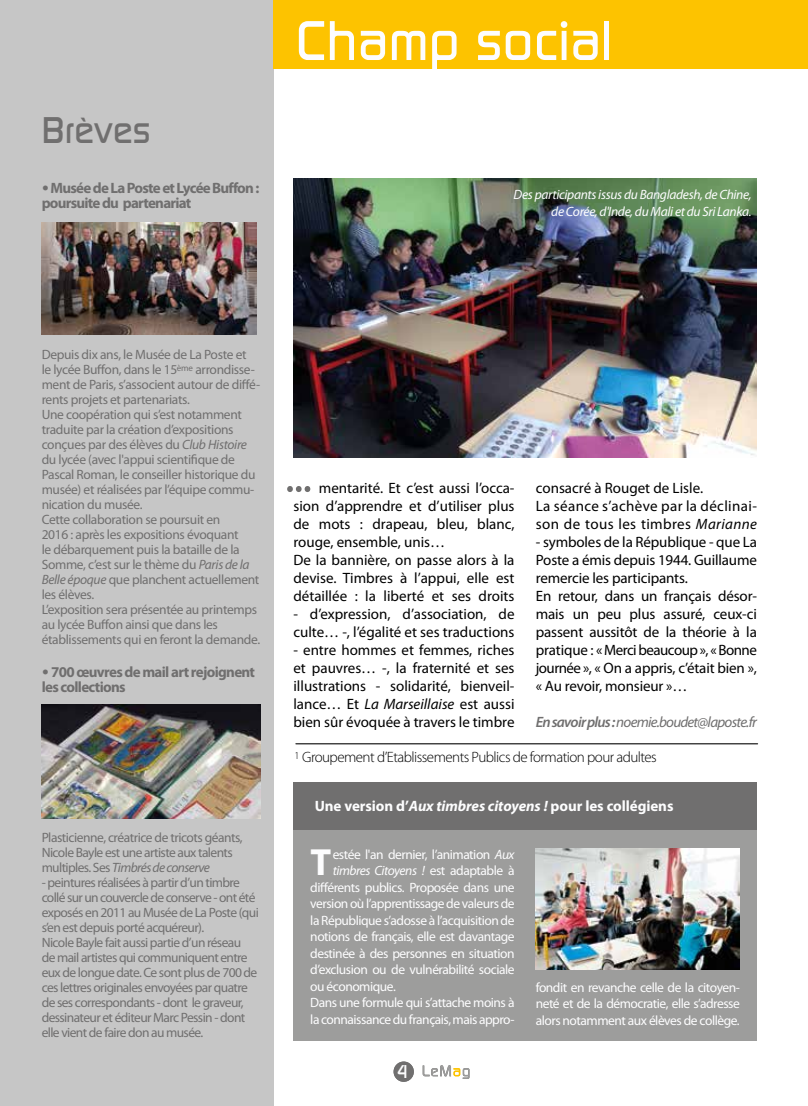
<style>
.page{position:relative;width:808px;height:1106px;background:#fff}
.page>*{position:absolute;margin:0;border:0;box-sizing:border-box;transform-origin:0 0}
.t1{font:500 54px "Dicot";color:#fdfdfe}
.t2{font:700 37.95px "Myriad Pro";color:#fdfdfe}
.t3{font:500 36px "Dicot";color:#706f6f}
.t4{font:500 18px "Dicot";color:#fdfdfe}
.t5{font:15px/18px "Myriad Pro";color:#000}
.t6{font:700 15px/15px "Myriad Pro";letter-spacing:-.05em;color:#706f6f}
.t7{font:15px/18px "Myriad Pro";letter-spacing:.025em;color:#000}
.t8{font:300 15px "Myriad Pro";letter-spacing:-.035em;color:#000}
.t9{font:700 15px "Myriad Pro";letter-spacing:-.005em;color:#fdfdfe}
.t10{font:italic 15px "Myriad Pro";letter-spacing:-.05em;color:#706f6f}
.t11{font:13.5px/15px "Myriad Pro";letter-spacing:-.03em;color:#706f6f}
.t12{font:13.5px/16.5px "Myriad Pro";letter-spacing:-.035em;color:#fdfdfe;text-align:justify}
.t13{font:italic 13.5px/16.2px "Myriad Pro";letter-spacing:-.025em;color:#fdfdfe;text-align:right}
.s1{font-family:"DIN Bold";font-weight:400}
.s2{font-style:italic}
.s3{font-weight:600}
.s4{font-style:normal}
</style>
<div class="page">
<div style="left:0;top:0;width:274px;height:1106px;background:#c6c6c6"></div>
<div style="left:274px;top:0;width:534px;height:68px;background:#fdc300"></div>
<img style="left:293px;top:179px;width:464px;height:278px">
<svg style="left:287px;top:486px;width:23px;height:6px"></svg>
<div style="left:293px;top:781px;width:464px;height:49px;background:#706f6f"></div>
<div style="left:293px;top:830px;width:464px;height:211px;background:#9d9d9c"></div>
<img style="left:536px;top:848px;width:204px;height:121px">
<hr style="left:296px;top:743px;width:462px;height:1px;background:#000">
<img style="left:42px;top:222px;width:214px;height:113px">
<img style="left:42px;top:705px;width:218px;height:114px">
<svg style="left:423px;top:1065px;width:46px;height:13px"></svg>
<div style="left:394px;top:1061px;width:20px;height:20px;background:#706f6f;border-radius:50%"></div>
<h3 class="t3" style="left:42px;top:110px;width:110px">Brèves</h3>
<p class="t6" style="left:42px;top:180px;width:219px"><span class="s1">•</span>Musée de La Poste et Lycée Buffon : poursuite du partenariat</p>
<h1 class="t1" style="left:295px;top:10px;width:319px">Champ social</h1>
<p class="t13" style="left:514px;top:186px;width:240px">Des participants issus du Bangladesh, de Chine, de Corée, d'Inde, du Mali et du Sri Lanka.</p>
<p class="t11" style="left:42px;top:346px;width:220px">Depuis dix ans, le Musée de La Poste et<br>le lycée Buffon, dans le 15<sup>ème</sup> arrondisse&shy;ment de Paris, s’associent autour de diffé&shy;rents projets et partenariats.<br>Une coopération qui s’est notamment traduite par la création d’expositions conçues par des élèves du <span class="s2">Club Histoire </span>du lycée (avec l'appui scientifique de Pascal Roman, le conseiller historique du musée) et réalisées par l’équipe commu&shy;nication du musée.<br>Cette collaboration se poursuit en<br>2016 : après les expositions évoquant<br>le débarquement puis la bataille de la Somme, c’est sur le thème du <span class="s2">Paris de la Belle époque</span> que planchent actuellement les élèves.<br>L’exposition sera présentée au printemps au lycée Buffon ainsi que dans les établissements qui en feront la demande.</p>
<p class="t6" style="left:42px;top:663px;width:215px"><span class="s1">•</span> 700 œuvres de mail art rejoignent les collections</p>
<p class="t11" style="left:42px;top:829px;width:202px">Plasticienne, créatrice de tricots géants,<br>Nicole Bayle est une artiste aux talents multiples. Ses <span class="s2">Timbrés de conserve</span></p>
<p class="t11" style="left:42px;top:874px;width:219px">- peintures réalisées à partir d’un timbre collé sur un couvercle de conserve - ont été exposés en 2011 au Musée de La Poste (qui s’en est depuis porté acquéreur).<br>Nicole Bayle fait aussi partie d’un réseau<br>de mail artistes qui communiquent entre eux de longue date. Ce sont plus de 700 de ces lettres originales envoyées par quatre de ses correspondants - dont le graveur, dessinateur et éditeur Marc Pessin - dont elle vient de faire don au musée.</p>
<p class="t5" style="left:293px;top:479px;width:223px;text-indent:25px">mentarité. Et c’est aussi l’occa&shy;sion d’apprendre et d’utiliser plus de mots : drapeau, bleu, blanc, rouge, ensemble, unis…<br>De la bannière, on passe alors à la devise. Timbres à l’appui, elle est détaillée : la liberté et ses droits</p>
<p class="t5" style="left:293px;top:605px;width:223px">- d’expression, d’association, de culte… -, l’égalité et ses traductions</p>
<p class="t5" style="left:293px;top:641px;width:223px;text-align:justify">- entre hommes et femmes, riches et pauvres… -, la fraternité et ses illustrations - solidarité, bienveil&shy;lance… Et <span class="s2">La Marseillaise</span> est aussi bien sûr évoquée à travers le timbre</p>
<p class="t7" style="left:536px;top:479px;width:223px">consacré à Rouget de Lisle.<br>La séance s’achève par la déclinai&shy;son de tous les timbres <span class="s2">Marianne</span></p>
<p class="t5" style="left:536px;top:533px;width:223px">- symboles de la République - que La Poste a émis depuis 1944. Guillaume remercie les participants.<br>En retour, dans un français désor&shy;mais un peu plus assuré, ceux-ci passent aussitôt de la théorie à la pratique : « Merci beaucoup », « Bonne journée », « On a appris, c’était bien », « Au revoir, monsieur »…</p>
<p class="t10" style="left:536px;top:712px;width:223px"><span class="s3">En savoir plus :</span> noemie.boudet@laposte.fr</p>
<p class="t8" style="left:295px;top:748px;width:364px"><sup>1</sup> Groupement d’Etablissements Publics de formation pour adultes</p>
<p class="t9" style="left:315px;top:796px;width:360px">Une version d’<span class="s2">Aux timbres citoyens !</span> pour les collégiens</p>
<h2 class="t2" style="left:310px;top:837px;width:22px">T</h2>
<p class="t12" style="left:333px;top:845px;width:183px">estée l'an dernier, l’animation <span class="s2">Aux</span></p>
<p class="t13" style="left:333px;top:862px;width:183px">timbres Citoyens ! <span class="s4">est adaptable à</span></p>
<p class="t12" style="left:310px;top:878px;width:206px">différents publics. Proposée dans une</p>
<p class="t12" style="left:310px;top:895px;width:206px">version où l’apprentissage de valeurs de</p>
<p class="t12" style="left:310px;top:911px;width:206px">la République s’adosse à l’acquisition de</p>
<p class="t12" style="left:310px;top:928px;width:206px">notions de français, elle est davantage</p>
<p class="t12" style="left:310px;top:944px;width:206px">destinée à des personnes en situation</p>
<p class="t12" style="left:310px;top:961px;width:206px">d’exclusion ou de vulnérabilité sociale</p>
<p class="t12" style="left:310px;top:977px;width:87px">ou économique.</p>
<p class="t12" style="left:310px;top:994px;width:206px">Dans une formule qui s’attache moins à</p>
<p class="t12" style="left:310px;top:1010px;width:206px">la connaissance du français, mais appro-</p>
<h3 class="t4" style="left:398px;top:1060px;width:13px">4</h3>
<p class="t12" style="left:536px;top:978px;width:206px">fondit en revanche celle de la citoyen&shy;neté et de la démocratie, elle s’adresse alors notamment aux élèves de collège.</p>
</div>
